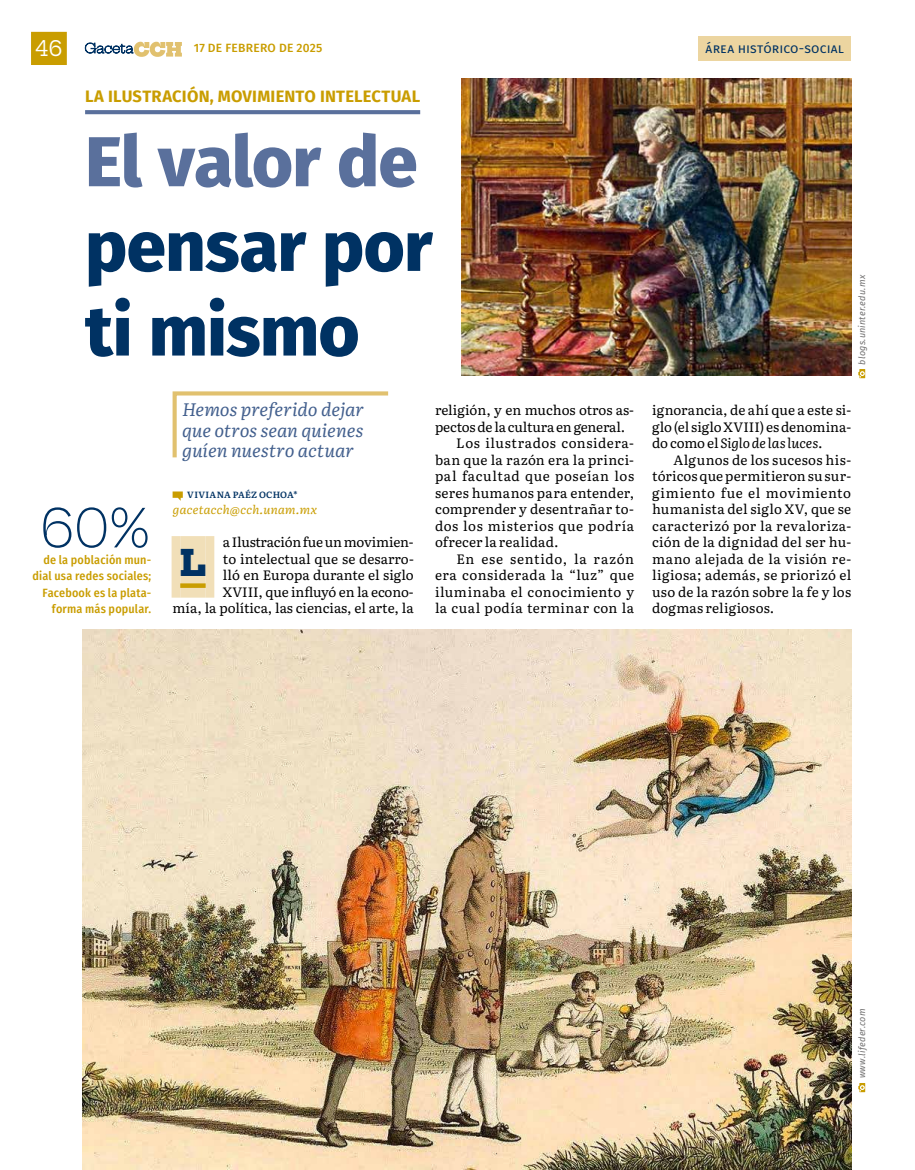
<style>
.page{position:relative;width:915px;height:1170px;background:#fff}
.page>*{position:absolute;margin:0;border:0;box-sizing:border-box;transform-origin:0 0}
.t1{font:800 70.5px/84.6px "Fira Sans";letter-spacing:-.01em;color:#003263}
.t2{font:800 70.5px "Fira Sans";letter-spacing:-.015em;color:#5a709c}
.t3{font:300 52.5px "Hepta Slab";color:#003263}
.t4{font:800 35.4px "Hepta Slab";color:#003263}
.t5{font:21px "Hepta Slab";color:#fff}
.t6{font:italic 18px/20.7px "Literata 18 pt";color:#425f8d;text-align:justify}
.t7{font:700 16.5px "Fira Sans";letter-spacing:.01em;color:#c99d00}
.t8{font:13.5px/16.5px "Literata 18 pt";letter-spacing:.01em;color:#000;text-align:justify}
.t9{font:13.5px "Literata 18 pt";letter-spacing:.04em;color:#000}
.t10{font:13.5px "Literata 18 pt";letter-spacing:.045em;color:#000}
.t11{font:13.5px "Literata 18 pt";letter-spacing:-.01em;color:#000}
.t12{font:13.5px "Literata 18 pt";letter-spacing:.035em;color:#000}
.t13{font:13.5px "Literata 18 pt";letter-spacing:.03em;color:#000}
.t14{font:13.5px "Literata 18 pt";letter-spacing:.06em;color:#000}
.t15{font:13.5px "Fira Sans";letter-spacing:.01em;color:#003263}
.t16{font:500 12px/16.5px "Fira Sans Condensed";letter-spacing:.015em;color:#c99d00;text-align:right}
.t17{font:italic 12px "Literata 18 pt";color:#c99d00}
.t18{font:500 12px "Fira Sans";letter-spacing:.02em;color:#c99d00}
.t19{font:italic 9px "Fira Sans";letter-spacing:.025em;color:#706f6f}
.t20{font:600 9px "Literata 18 pt";letter-spacing:.03em;color:#003263}
.s1{font-style:italic}
</style>
<div class="page">
<img style="left:83px;top:630px;width:767px;height:539px">
<img style="left:461px;top:79px;width:389px;height:296px">
<svg style="left:858px;top:1083px;width:6px;height:9px"></svg>
<svg style="left:858px;top:369px;width:6px;height:9px"></svg>
<svg style="left:85px;top:110px;width:335px;height:4px"></svg>
<svg style="left:172px;top:391px;width:217px;height:67px"></svg>
<div style="left:171px;top:536px;width:9px;height:61px;background:#f1dfb8"></div>
<div style="left:180px;top:536px;width:25px;height:61px;background:#f1dfb8"></div>
<div style="left:205px;top:536px;width:9px;height:61px;background:#f1dfb8"></div>
<svg style="left:172px;top:491px;width:11px;height:10px"></svg>
<div style="left:180px;top:583px;width:25px;height:5px;background:#c99d00"></div>
<svg style="left:85px;top:41px;width:97px;height:16px"></svg>
<div style="left:31px;top:32px;width:36px;height:33px;background:#c99d00"></div>
<div style="left:698px;top:36px;width:152px;height:24px;background:#ecd5a0"></div>
<h3 class="t5" style="left:35px;top:31px;width:29px">46</h3>
<p class="t18" style="left:194px;top:39px;width:130px">17 DE FEBRERO DE 2025</p>
<p class="t15" style="left:705px;top:38px;width:140px">ÁREA HISTÓRICO-SOCIAL</p>
<p class="t7" style="left:85px;top:82px;width:336px">LA ILUSTRACIÓN, MOVIMIENTO INTELECTUAL</p>
<h1 class="t2" style="left:85px;top:100px;width:334px">El valor de</h1>
<h1 class="t1" style="left:85px;top:198px;width:349px">pensar por ti mismo</h1>
<h2 class="t3" style="left:40px;top:483px;width:113px">60%</h2>
<p class="t16" style="left:33px;top:551px;width:120px">de la población mun&shy;dial usa redes sociales;<br>Facebook es la plata&shy;forma más popular.</p>
<h3 class="t6" style="left:182px;top:398px;width:185px">Hemos preferido dejar que otros sean quienes guíen nuestro actuar</h3>
<p class="t20" style="left:187px;top:487px;width:112px">VIVIANA PAÉZ OCHOA*</p>
<p class="t17" style="left:172px;top:500px;width:147px">gacetacch@cch.unam.mx</p>
<h3 class="t4" style="left:180px;top:533px;width:27px">L</h3>
<p class="t8" style="left:172px;top:533px;width:243px;text-align:right">a Ilustración fue un movimien-<br>to intelectual que se desarro-<br>lló en Europa durante el siglo<br>XVIII, que influyó en la econo-<br>mía, la política, las ciencias, el arte, la</p>
<p class="t8" style="left:435px;top:401px;width:200px">religión, y en muchos otros as-</p>
<p class="t11" style="left:435px;top:416px;width:192px">pectos de la cultura en general.</p>
<p class="t10" style="left:456px;top:433px;width:179px">Los ilustrados considera-</p>
<p class="t8" style="left:435px;top:450px;width:200px">ban que la razón era la princi-</p>
<p class="t10" style="left:435px;top:466px;width:200px">pal facultad que poseían los</p>
<p class="t8" style="left:435px;top:483px;width:200px">seres humanos para entender,</p>
<p class="t8" style="left:435px;top:500px;width:200px">comprender y desentrañar to-</p>
<p class="t9" style="left:435px;top:515px;width:200px">dos los misterios que podría</p>
<p class="t8" style="left:435px;top:533px;width:125px">ofrecer la realidad.</p>
<p class="t14" style="left:456px;top:548px;width:179px">En ese sentido, la razón</p>
<p class="t9" style="left:435px;top:565px;width:200px">era considerada la “luz” que</p>
<p class="t12" style="left:435px;top:581px;width:200px">iluminaba el conocimiento y</p>
<p class="t13" style="left:435px;top:598px;width:200px">la cual podía terminar con la</p>
<p class="t19" style="left:855px;top:364px;width:91px;rotate:-90deg">blogs.uninter.edu.mx</p>
<p class="t8" style="left:652px;top:401px;width:200px">ignorancia, de ahí que a este si&shy;glo (el siglo XVIII) es denomina&shy;do como el <span class="s1">Siglo de las luces</span>.</p>
<p class="t8" style="left:652px;top:450px;width:200px;text-indent:21px">Algunos de los sucesos his&shy;tóricos que permitieron su sur&shy;gimiento fue el movimiento humanista del siglo XV, que se caracterizó por la revaloriza&shy;ción de la dignidad del ser hu&shy;mano alejada de la visión re&shy;ligiosa; además, se priorizó el uso de la razón sobre la fe y los dogmas religiosos.</p>
<p class="t19" style="left:855px;top:1078px;width:71px;rotate:-90deg">www.lifeder.com</p>
</div>
